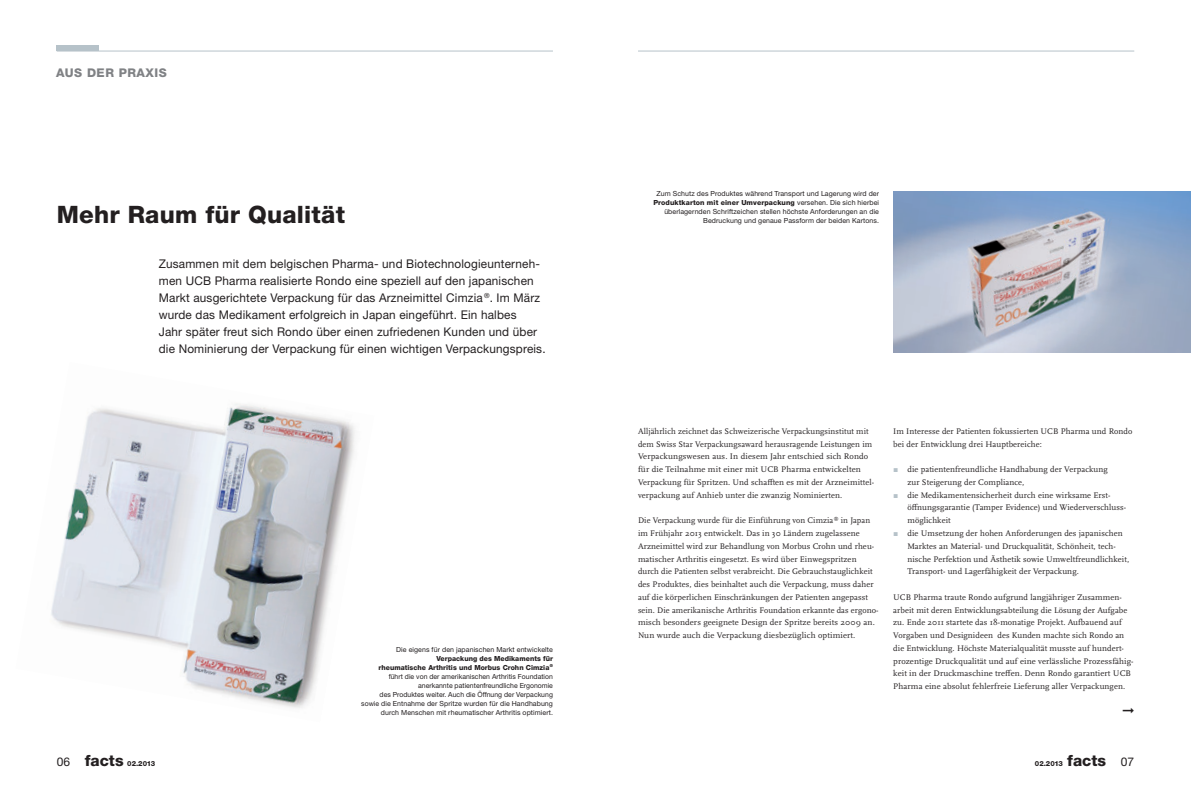
<style>
.page{position:relative;width:1191px;height:794px;background:#fff}
.page>*{position:absolute;margin:0;border:0;box-sizing:border-box;transform-origin:0 0}
.t1{font:800 24px "Helvetica Neue LT Pro";letter-spacing:.01em;color:#231f20}
.t2{font:800 15.5px "Helvetica Neue LT Pro";color:#231f20}
.t3{font:12px/17px "Helvetica Neue LT Pro";letter-spacing:.015em;color:#231f20}
.t4{font:800 12px "Helvetica Neue LT Pro";color:#808285}
.t5{font:8.5px/12.8px "Scala Pro";letter-spacing:.01em;color:#231f20}
.t6{font:7px/9px "Helvetica Neue LT Pro";letter-spacing:.01em;color:#231f20;text-align:right}
.t7{font:800 7px "Helvetica Neue LT Pro";letter-spacing:-.02em;color:#231f20}
.s1{font-weight:800}
.s2{color:#b6c2c9}
.s3{font-weight:400;font-size:12px}
.s4{font-size:15.5px}
</style>
<div class="page">
<hr style="left:638px;top:51px;width:496px;height:1px;background:#b6c2c9">
<hr style="left:57px;top:51px;width:496px;height:1px;background:#b6c2c9">
<div style="left:57px;top:46px;width:42px;height:5px;background:#b6c2c9"></div>
<img style="left:51px;top:403px;width:304px;height:305px">
<img style="left:893px;top:191px;width:298px;height:162px">
<h3 class="t4" style="left:56px;top:65px;width:112px">AUS DER PRAXIS</h3>
<h1 class="t1" style="left:57px;top:201px;width:290px">Mehr Raum für Qualität</h1>
<p class="t3" style="left:159px;top:255px;width:388px">Zusammen mit dem belgischen Pharma- und Biotechnologieunterneh&shy;men UCB Pharma realisierte Rondo eine speziell auf den japanischen Markt ausgerichtete Verpackung für das Arzneimittel Cimzia <sup>®</sup>. Im März wurde das Medikament erfolgreich in Japan eingeführt. Ein halbes<br>Jahr später freut sich Rondo über einen zufriedenen Kunden und über die Nominierung der Verpackung für einen wichtigen Verpackungspreis.</p>
<p class="t6" style="left:396px;top:644px;width:158px">Die eigens für den japanischen Markt entwickelte</p>
<p class="t6" style="left:361px;top:653px;width:193px"><span class="s1">Verpackung des Medikaments für<br>rheumatische Arthritis und Morbus Crohn Cimzia</span><sup>®<br></sup>führt die von der amerikanischen Arthritis Foundation anerkannte patientenfreundliche Ergonomie<br>des Produktes weiter. Auch die Öffnung der Verpackung sowie die Entnahme der Spritze wurden für die Handhabung durch Menschen mit rheumatischer Arthritis optimiert.</p>
<p class="t6" style="left:653px;top:189px;width:227px">Zum Schutz des Produktes während Transport und Lagerung wird der <span class="s1">Produktkarton mit einer Umverpackung</span> versehen. Die sich hierbei überlagernden Schriftzeichen stellen höchste Anforderungen an die Bedruckung und genaue Passform der beiden Kartons.</p>
<p class="t5" style="left:638px;top:424px;width:238px">Alljährlich zeichnet das Schweizerische Verpackungsinstitut mit dem Swiss Star Verpackungsaward herausragende Leistungen im Verpackungswesen aus. In diesem Jahr entschied sich Rondo für die Teilnahme mit einer mit UCB Pharma entwickelten Verpackung für Spritzen. Und schafften es mit der Arzneimittel&shy;verpackung auf Anhieb unter die zwanzig Nominierten.</p>
<p class="t5" style="left:638px;top:514px;width:242px">Die Verpackung wurde für die Einführung von Cimzia<sup>®</sup> in Japan im Frühjahr 2013 entwickelt. Das in 30 Ländern zugelassene Arzneimittel wird zur Behandlung von Morbus Crohn und rheu&shy;matischer Arthritis eingesetzt. Es wird über Einwegspritzen durch die Patienten selbst verabreicht. Die Gebrauchstauglichkeit des Produktes, dies beinhaltet auch die Verpackung, muss daher auf die körperlichen Einschränkungen der Patienten angepasst sein. Die amerikanische Arthritis Foundation erkannte das ergono&shy;misch besonders geeignete Design der Spritze bereits 2009 an.<br>Nun wurde auch die Verpackung diesbezüglich optimiert.</p>
<p class="t5" style="left:893px;top:424px;width:241px">Im Interesse der Patienten fokussierten UCB Pharma und Rondo bei der Entwicklung drei Hauptbereiche:</p>
<p class="t5" style="left:907px;top:463px;width:202px;text-indent:-14px"><span class="s2">▪</span> die patientenfreundliche Handhabung der Verpackung zur Steigerung der Compliance,</p>
<p class="t5" style="left:907px;top:488px;width:220px;text-indent:-14px"><span class="s2">▪</span> die Medikamentensicherheit durch eine wirksame Erst&shy;öffnungsgarantie (Tamper Evidence) und Wiederverschluss&shy;möglichkeit</p>
<p class="t5" style="left:907px;top:526px;width:223px;text-indent:-14px"><span class="s2">▪</span> die Umsetzung der hohen Anforderungen des japanischen Marktes an Material- und Druckqualität, Schönheit, tech&shy;nische Perfektion und Ästhetik sowie Umweltfreundlichkeit, Transport- und Lagerfähigkeit der Verpackung.</p>
<p class="t5" style="left:893px;top:590px;width:242px">UCB Pharma traute Rondo aufgrund langjähriger Zusammen&shy;arbeit mit deren Entwicklungsabteilung die Lösung der Aufgabe zu. Ende 2011 startete das 18-monatige Projekt. Aufbauend auf Vorgaben und Designideen des Kunden machte sich Rondo an die Entwicklung. Höchste Materialqualität musste auf hundert&shy;prozentige Druckqualität und auf eine verlässliche Prozessfähig&shy;keit in der Druckmaschine treffen. Denn Rondo garantiert UCB Pharma eine absolut fehlerfreie Lieferung aller Verpackungen.</p>
<p class="t7" style="left:57px;top:759px;width:100px"><span class="s3">06</span> <span class="s4">facts</span> 02.2013</p>
<p class="t7" style="left:1035px;top:759px;width:29px">02.2013</p>
<h2 class="t2" style="left:1067px;top:751px;width:68px">facts <span class="s3">07</span></h2>
</div>
